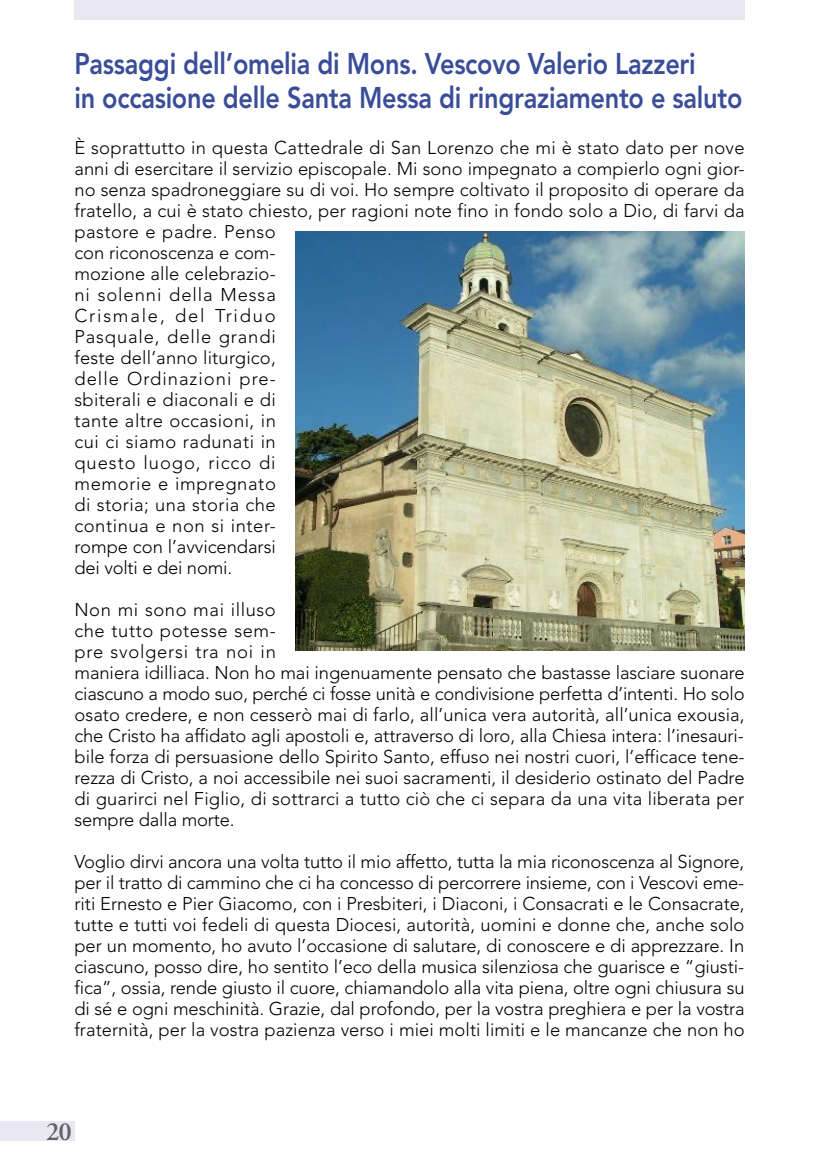
<style>
.page{position:relative;width:819px;height:1166px;background:#fff}
.page>*{position:absolute;margin:0;border:0;box-sizing:border-box;transform-origin:0 0}
.t1{font:800 29.75px/33.2px "Avenir";letter-spacing:-.01em;color:#3a4d98;scale:.85 1}
.t2{font:600 26.25px "Adobe Garamond";color:#636363}
.t3{font:300 18.38px/21px "Avenir";color:#000}
</style>
<div class="page">
<div style="left:74px;top:0;width:670px;height:20px;background:#e9e8f2"></div>
<div style="left:0;top:1121px;width:74px;height:20px;background:#e9e8f2"></div>
<img style="left:296px;top:232px;width:448px;height:419px">
<h1 class="t1" style="left:74px;top:48px;width:787px">Passaggi dell’omelia di Mons. Vescovo Valerio Lazzeri<br>in occasione delle Santa Messa di ringraziamento e saluto</h1>
<p class="t3" style="left:74px;top:137px;width:671px">È soprattutto in questa Cattedrale di San Lorenzo che mi è stato dato per nove anni di esercitare il servizio episcopale. Mi sono impegnato a compierlo ogni gior&shy;no senza spadroneggiare su di voi. Ho sempre coltivato il proposito di operare da fratello, a cui è stato chiesto, per ragioni note fino in fondo solo a Dio, di farvi da pastore e padre. Penso<br>con riconoscenza e com-<br>mozione alle celebrazio-<br>ni solenni della Messa<br>Crismale, del Triduo<br>Pasquale, delle grandi<br>feste dell’anno liturgico,<br>delle Ordinazioni pre-<br>sbiterali e diaconali e di<br>tante altre occasioni, in<br>cui ci siamo radunati in<br>questo luogo, ricco di<br>memorie e impregnato<br>di storia; una storia che<br>continua e non si inter-<br>rompe con l’avvicendarsi<br>dei volti e dei nomi.</p>
<p class="t3" style="left:74px;top:599px;width:672px">Non mi sono mai illuso<br>che tutto potesse sem-<br>pre svolgersi tra noi in<br>maniera idilliaca. Non ho mai ingenuamente pensato che bastasse lasciare suonare ciascuno a modo suo, perché ci fosse unità e condivisione perfetta d’intenti. Ho solo osato credere, e non cesserò mai di farlo, all’unica vera autorità, all’unica exousia, che Cristo ha affidato agli apostoli e, attraverso di loro, alla Chiesa intera: l’inesauri&shy;bile forza di persuasione dello Spirito Santo, effuso nei nostri cuori, l’efficace tene&shy;rezza di Cristo, a noi accessibile nei suoi sacramenti, il desiderio ostinato del Padre di guarirci nel Figlio, di sottrarci a tutto ciò che ci separa da una vita liberata per sempre dalla morte.</p>
<p class="t3" style="left:74px;top:851px;width:672px;text-align:justify">Voglio dirvi ancora una volta tutto il mio affetto, tutta la mia riconoscenza al Signore, per il tratto di cammino che ci ha concesso di percorrere insieme, con i Vescovi eme&shy;riti Ernesto e Pier Giacomo, con i Presbiteri, i Diaconi, i Consacrati e le Consacrate, tutte e tutti voi fedeli di questa Diocesi, autorità, uomini e donne che, anche solo per un momento, ho avuto l’occasione di salutare, di conoscere e di apprezzare. In ciascuno, posso dire, ho sentito l’eco della musica silenziosa che guarisce e “giusti&shy;fica”, ossia, rende giusto il cuore, chiamandolo alla vita piena, oltre ogni chiusura su di sé e ogni meschinità. Grazie, dal profondo, per la vostra preghiera e per la vostra fraternità, per la vostra pazienza verso i miei molti limiti e le mancanze che non ho</p>
<h2 class="t2" style="left:46px;top:1117px;width:27px">20</h2>
</div>
